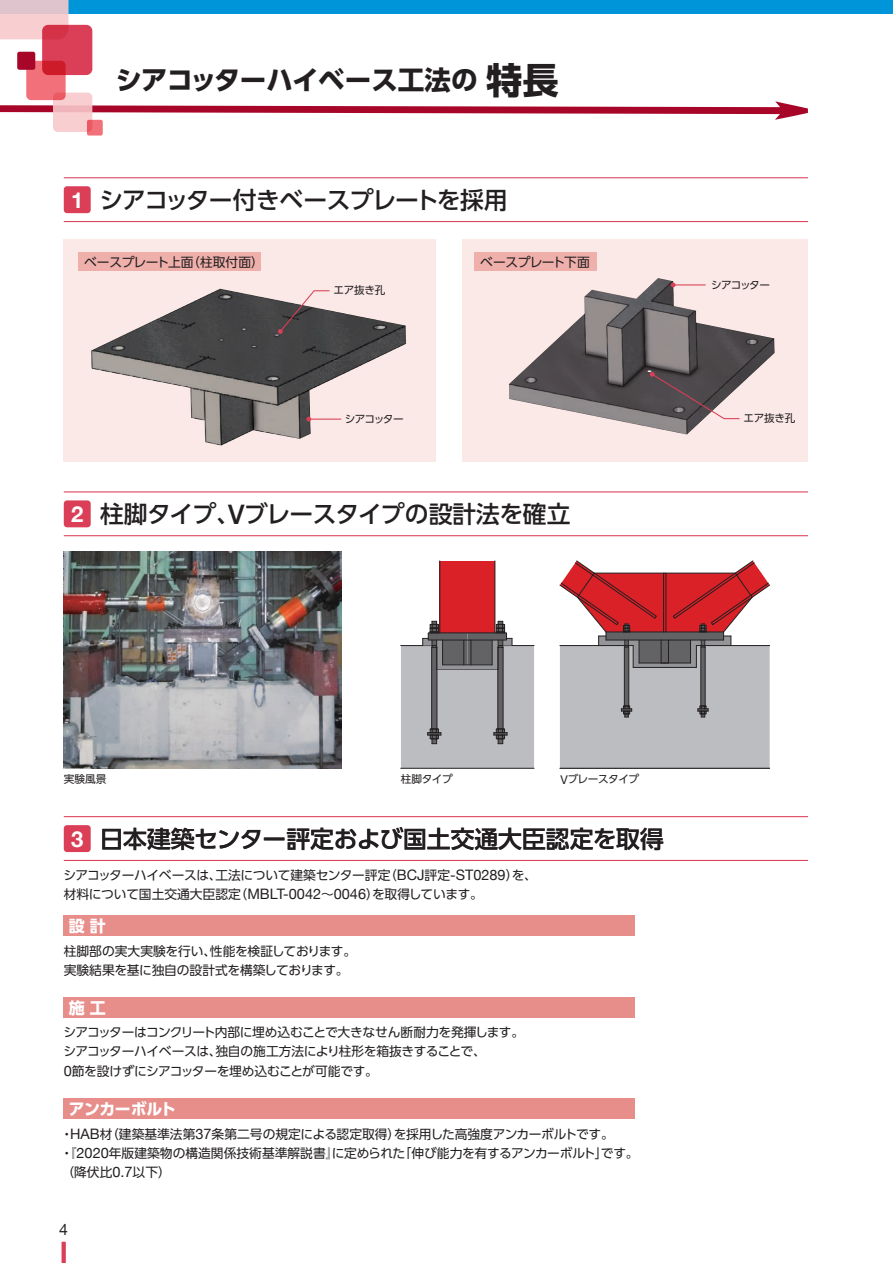
<style>
.page{position:relative;width:893px;height:1263px;background:#fff}
.page>*{position:absolute;margin:0;border:0;box-sizing:border-box;transform-origin:0 0}
.t1{font:700 26.55px "UD Shin Go Pr 6 N";letter-spacing:-.02em;color:#231f20}
.t2{font:500 23.85px "UD Shin Go Pr 6 N";letter-spacing:-.02em;color:#231f20}
.t3{font:500 23.85px "UD Shin Go Pr 6 N";color:#231f20}
.t4{font:700 22.05px "Helvetica Neue";color:#fff}
.t5{font:700 15.9px "UD Shin Go Pr 6 N";letter-spacing:-.02em;color:#fff}
.t6{font:15.75px "Helvetica Neue";color:#231f20}
.t7{font:12.75px/19.2px "UD Shin Go Pr 6 N";letter-spacing:-.025em;color:#231f20}
.t8{font:12.75px/19.2px "UD Shin Go Pr 6 N";color:#231f20}
.t9{font:12.75px "UD Shin Go Pr 6 N";letter-spacing:-.045em;color:#231f20}
.t10{font:10.65px "UD Shin Go Pr 6 N";letter-spacing:-.035em;color:#231f20}
.s1{font-size:36.3px}
.s2{font-family:"Helvetica Neue";font-weight:700;font-size:22.05px;color:#fff}
.s3{font-family:"Helvetica Neue";font-size:26.85px}
.s4{font-family:"Helvetica Neue";font-size:12px}
.s5{font-family:"Helvetica Neue";font-size:14.4px}
.s6{font-family:"Helvetica Neue";font-size:14.55px}
</style>
<div class="page">
<div style="left:0;top:0;width:893px;height:14px;background:#0095d9"></div>
<div style="left:63px;top:997px;width:572px;height:20px;background:#e78d8a"></div>
<div style="left:63px;top:916px;width:572px;height:20px;background:#e78d8a"></div>
<div style="left:64px;top:239px;width:372px;height:222px;background:#fae9e6"></div>
<img style="left:91px;top:289px;width:315px;height:157px">
<div style="left:463px;top:239px;width:345px;height:222px;background:#fae9e6"></div>
<img style="left:509px;top:278px;width:266px;height:156px">
<svg style="left:0;top:101px;width:808px;height:19px"></svg>
<div style="left:64px;top:186px;width:27px;height:27px;background:#da3f57;border-radius:3px"></div>
<hr style="left:64px;top:221px;width:744px;height:1px;background:#da3f57">
<hr style="left:64px;top:177px;width:744px;height:1px;background:#da3f57">
<div style="left:64px;top:500px;width:27px;height:27px;background:#da3f57;border-radius:3px"></div>
<hr style="left:64px;top:535px;width:744px;height:1px;background:#da3f57">
<hr style="left:64px;top:491px;width:744px;height:1px;background:#da3f57">
<div style="left:64px;top:825px;width:27px;height:27px;background:#da3f57;border-radius:3px"></div>
<hr style="left:64px;top:860px;width:744px;height:1px;background:#da3f57">
<hr style="left:64px;top:816px;width:744px;height:1px;background:#da3f57">
<svg style="left:53px;top:93px;width:39px;height:39px"></svg>
<svg style="left:0;top:0;width:68px;height:39px;background:#eec9cf"></svg>
<div style="left:42px;top:25px;width:50px;height:50px;background:linear-gradient(to right,#d7394f,#db4059);border-radius:6px"></div>
<svg style="left:26px;top:61px;width:40px;height:39px"></svg>
<svg style="left:87px;top:120px;width:16px;height:16px"></svg>
<div style="left:17px;top:52px;width:18px;height:18px;background:#a70629;border-radius:2px"></div>
<div style="left:63px;top:1099px;width:572px;height:20px;background:#e78d8a"></div>
<img style="left:64px;top:551px;width:277px;height:218px">
<svg style="left:278px;top:290px;width:53px;height:44px"></svg>
<svg style="left:649px;top:372px;width:92px;height:48px;background:#6b6163"></svg>
<hr style="left:309px;top:419px;width:32px;height:1px;background:#da3f57">
<svg style="left:306px;top:417px;width:5px;height:4px"></svg>
<hr style="left:673px;top:284px;width:33px;height:1px;background:#da3f57">
<svg style="left:671px;top:283px;width:4px;height:4px"></svg>
<div style="left:78px;top:252px;width:183px;height:19px;background:#efb0ab"></div>
<div style="left:474px;top:252px;width:123px;height:19px;background:#efb0ab"></div>
<hr style="left:560px;top:768px;width:210px;height:1px;background:#030303">
<div style="left:440px;top:561px;width:55px;height:72px;background:#da2128"></div>
<hr style="left:440px;top:561px;width:1px;height:72px;background:#231f20">
<hr style="left:495px;top:561px;width:1px;height:72px;background:#231f20">
<svg style="left:559px;top:560px;width:211px;height:208px;background:#bd979a"></svg>
<hr style="left:401px;top:768px;width:133px;height:1px;background:#231f20">
<svg style="left:401px;top:621px;width:133px;height:147px;background:#aba6a9"></svg>
<svg style="left:62px;top:1242px;width:4px;height:21px"></svg>
<h1 class="t1" style="left:115px;top:58px;width:445px">シアコッターハイベース工法の<span class="s1">特長</span></h1>
<h2 class="t2" style="left:71px;top:181px;width:438px"><span class="s2">1</span> シアコッター付きベースプレートを採用</h2>
<p class="t7" style="left:84px;top:252px;width:181px">ベースプレート上面（柱取付面）</p>
<p class="t9" style="left:480px;top:252px;width:111px">ベースプレート下面</p>
<p class="t10" style="left:334px;top:282px;width:54px">エア抜き孔</p>
<p class="t10" style="left:345px;top:410px;width:61px">シアコッター</p>
<h2 class="t2" style="left:71px;top:495px;width:501px"><span class="s2">2</span> 柱脚タイプ、<span class="s3">V</span>ブレースタイプの設計法を確立</h2>
<p class="t10" style="left:711px;top:276px;width:61px">シアコッター</p>
<p class="t10" style="left:744px;top:410px;width:54px">エア抜き孔</p>
<p class="t10" style="left:64px;top:770px;width:44px">実験風景</p>
<p class="t10" style="left:561px;top:771px;width:80px"><span class="s4">V</span>ブレースタイプ</p>
<p class="t10" style="left:401px;top:771px;width:53px">柱脚タイプ</p>
<h2 class="t3" style="left:100px;top:820px;width:566px">日本建築センター評定および国土交通大臣認定を取得</h2>
<p class="t7" style="left:63px;top:865px;width:475px">シアコッターハイベースは、工法について建築センター評定（<span class="s5">BCJ</span>評定<span class="s5">-ST</span><span class="s6">0289</span>）を、材料について国土交通大臣認定（<span class="s5">MBLT-</span><span class="s6">0042</span>～<span class="s6">0046</span>）を取得しています。</p>
<h3 class="t4" style="left:71px;top:821px;width:14px">3</h3>
<p class="t5" style="left:69px;top:913px;width:38px">設計</p>
<p class="t7" style="left:64px;top:941px;width:294px">柱脚部の実大実験を行い、性能を検証しております。実験結果を基に独自の設計式を構築しております。</p>
<p class="t5" style="left:69px;top:994px;width:38px">施工</p>
<p class="t7" style="left:63px;top:1022px;width:462px">シアコッターはコンクリート内部に埋め込むことで大きなせん断耐力を発揮します。シアコッターハイベースは、独自の施工方法により柱形を箱抜きすることで、<br><span class="s6">0</span>節を設けずにシアコッターを埋め込むことが可能です。</p>
<p class="t5" style="left:69px;top:1096px;width:109px">アンカーボルト</p>
<p class="t8" style="left:61px;top:1124px;width:580px">・<span class="s5">HAB</span>材（建築基準法第<span class="s6">37</span>条第二号の規定による認定取得）を採用した高強度アンカーボルトです。<br>・『<span class="s6">2020</span>年版建築物の構造関係技術基準解説書』に定められた「伸び能力を有するアンカーボルト」です。（降伏比<span class="s6">0</span><span class="s5">.</span><span class="s6">7</span>以下）</p>
<p class="t6" style="left:59px;top:1218px;width:10px">4</p>
</div>
